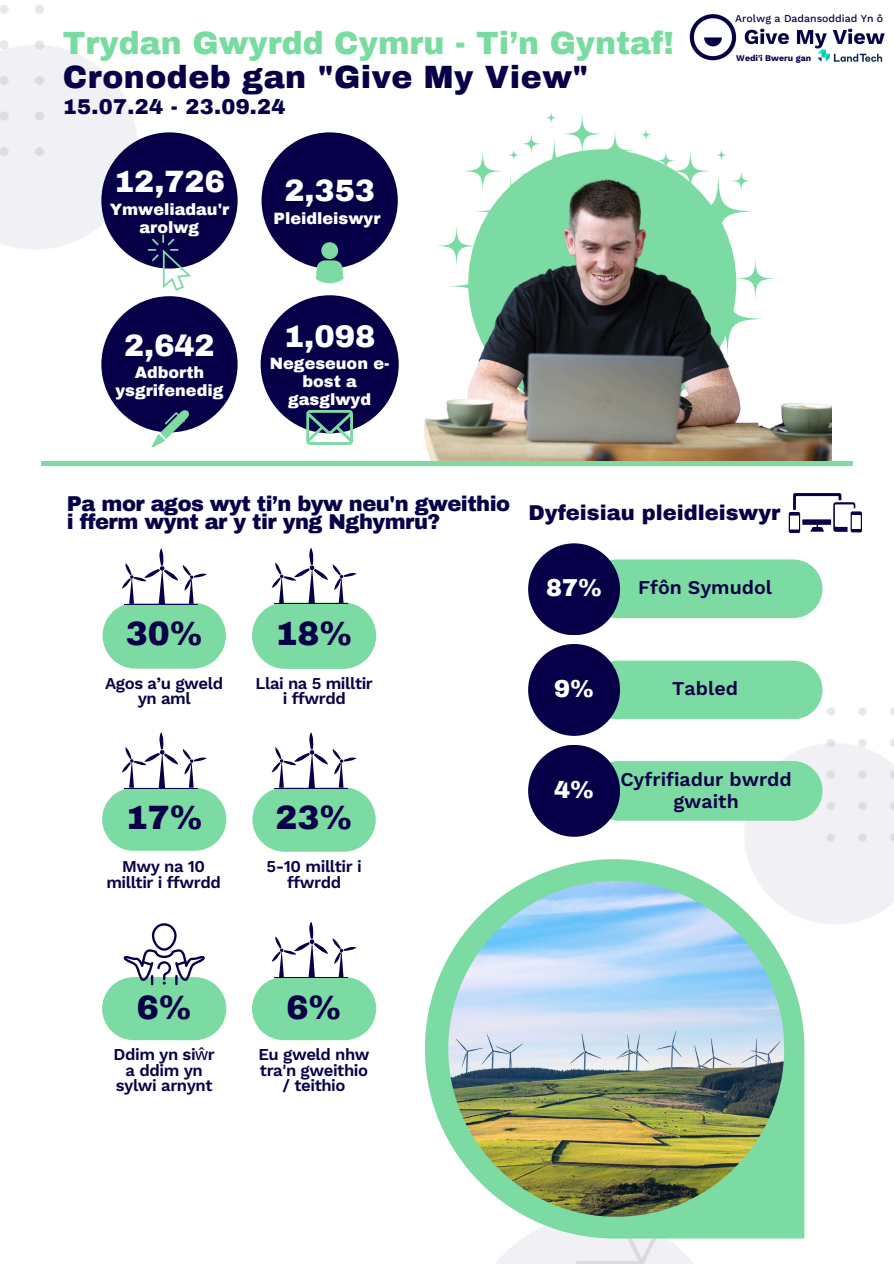
<style>
.page{position:relative;width:894px;height:1264px;background:#fff}
.page>*{position:absolute;margin:0;border:0;box-sizing:border-box;transform-origin:0 0}
.t1{font:900 33px "Archivo";color:#070048}
.t2{font:900 31.5px "Archivo";color:#78dca0}
.t3{font:900 31.5px "Archivo";letter-spacing:.015em;color:#070048}
.t4{font:900 30.6px "Archivo";color:#fff}
.t5{font:900 30.15px "Archivo";color:#fff}
.t6{font:900 24px "Archivo";color:#fff}
.t7{font:900 21px/18px "Archivo";letter-spacing:-.025em;color:#070048}
.t8{font:900 21px "Archivo";color:#070048}
.t9{font:900 21px "Archivo";letter-spacing:.015em;color:#070048}
.t10{font:600 19.5px/22.5px "Work Sans";color:#070048;text-align:center}
.t11{font:600 16.65px/15.8px "Work Sans";letter-spacing:-.025em;color:#070048;text-align:center}
.t12{font:900 16.05px/18px "Archivo";color:#fff;text-align:center}
.t13{font:500 10.5px "Work Sans";color:#070048}
.t14{font:700 8.7px "Work Sans";color:#070048}
.s1{font-family:"Noto Sans";font-weight:400}
</style>
<div class="page">
<img style="left:0;top:5px;width:161px;height:296px">
<img style="left:127px;top:690px;width:766px;height:573px">
<div style="left:101px;top:296px;width:136px;height:136px;background:#070048;border-radius:50%"></div>
<svg style="left:152px;top:410px;width:37px;height:37px"></svg>
<div style="left:261px;top:132px;width:136px;height:136px;background:#070048;border-radius:50%"></div>
<svg style="left:315px;top:242px;width:28px;height:41px"></svg>
<div style="left:260px;top:295px;width:138px;height:138px;background:#070048;border-radius:50%"></div>
<svg style="left:306px;top:410px;width:47px;height:35px"></svg>
<div style="left:252px;top:787px;width:123px;height:64px;background:#7cdba2;border-radius:32px"></div>
<div style="left:252px;top:602px;width:124px;height:67px;background:#7cdba2;border-radius:33px"></div>
<div style="left:587px;top:559px;width:235px;height:59px;background:#7cdba2;border-radius:29px"></div>
<div style="left:528px;top:543px;width:92px;height:92px;background:#070048;border-radius:50%"></div>
<div style="left:587px;top:660px;width:235px;height:59px;background:#7cdba2;border-radius:29px"></div>
<div style="left:528px;top:644px;width:92px;height:92px;background:#070048;border-radius:50%"></div>
<div style="left:589px;top:761px;width:233px;height:59px;background:#7cdba2;border-radius:30px"></div>
<div style="left:528px;top:745px;width:92px;height:91px;background:#070048;border-radius:50%"></div>
<div style="left:101px;top:132px;width:136px;height:136px;background:#070048;border-radius:50%"></div>
<svg style="left:148px;top:234px;width:42px;height:57px"></svg>
<svg style="left:102px;top:548px;width:124px;height:120px"></svg>
<hr style="left:124px;top:603px;width:74px;height:1px;background:#070048">
<svg style="left:272px;top:732px;width:84px;height:56px"></svg>
<hr style="left:274px;top:787px;width:73px;height:1px;background:#070048">
<svg style="left:272px;top:547px;width:84px;height:56px"></svg>
<hr style="left:274px;top:603px;width:73px;height:1px;background:#070048">
<svg style="left:102px;top:732px;width:124px;height:118px"></svg>
<hr style="left:124px;top:787px;width:74px;height:1px;background:#070048">
<svg style="left:252px;top:921px;width:124px;height:119px"></svg>
<hr style="left:274px;top:977px;width:73px;height:1px;background:#070048">
<svg style="left:102px;top:923px;width:124px;height:117px"></svg>
<svg style="left:788px;top:493px;width:73px;height:40px"></svg>
<img style="left:358px;top:148px;width:473px;height:313px">
<hr style="left:41px;top:461px;width:811px;height:4px;background:#7cdba2">
<img style="left:689px;top:14px;width:196px;height:48px">
<svg style="left:436px;top:113px;width:339px;height:243px"></svg>
<div style="left:481px;top:223px;width:13px;height:14px;background:#7cdba2;border-radius:7px"></div>
<svg style="left:425px;top:859px;width:379px;height:379px;fill:#7cdba2"></svg>
<img style="left:448px;top:881px;width:336px;height:335px;border-radius:50%">
<div style="left:757px;top:51px;width:60px;height:14px;background:#fff"></div>
<p class="t2" style="left:63px;top:26px;width:612px">Trydan Gwyrdd Cymru - Ti’n Gyntaf!</p>
<p class="t3" style="left:63px;top:60px;width:527px">Cronodeb gan "Give My View"</p>
<p class="t9" style="left:63px;top:95px;width:224px">15.07.24 - 23.09.24</p>
<h1 class="t5" style="left:114px;top:166px;width:112px">12,726</h1>
<h1 class="t12" style="left:110px;top:200px;width:121px">Ymweliadau'r arolwg</h1>
<h6 class="t5" style="left:124px;top:329px;width:92px">2,642</h6>
<h6 class="t12" style="left:115px;top:364px;width:109px">Adborth ysgrifenedig</h6>
<p class="t5" style="left:284px;top:175px;width:92px">2,353</p>
<p class="t12" style="left:273px;top:209px;width:108px">Pleidleiswyr</p>
<p class="t4" style="left:284px;top:320px;width:93px">1,098</p>
<p class="t12" style="left:270px;top:355px;width:121px">Negeseuon e&shy;bost a gasglwyd</p>
<h2 class="t13" style="left:735px;top:12px;width:149px">Arolwg a Dadansoddiad Yn ô</h2>
<h3 class="t14" style="left:736px;top:53px;width:76px">Wedi'i Bweru gan</h3>
<h3 class="t7" style="left:67px;top:495px;width:444px">Pa mor agos wyt ti’n byw neu'n gweithio i fferm wynt ar y tir yng Nghymru?</h3>
<p class="t1" style="left:126px;top:616px;width:79px">30%</p>
<h4 class="t11" style="left:105px;top:675px;width:119px">Agos a’u gweld yn aml</h4>
<h1 class="t1" style="left:275px;top:616px;width:79px">18%</h1>
<p class="t11" style="left:255px;top:675px;width:119px">Llai na 5 milltir i ffwrdd</p>
<h1 class="t8" style="left:528px;top:501px;width:253px">Dyfeisiau pleidleiswyr</h1>
<h6 class="t6" style="left:546px;top:575px;width:58px">87%</h6>
<p class="t10" style="left:638px;top:576px;width:135px">Ffôn Symudol</p>
<p class="t6" style="left:554px;top:675px;width:42px">9%</p>
<h6 class="t10" style="left:672px;top:677px;width:67px">Tabled</h6>
<p class="t1" style="left:126px;top:800px;width:79px">17%</p>
<p class="t1" style="left:275px;top:800px;width:79px">23%</p>
<h4 class="t11" style="left:106px;top:858px;width:116px">Mwy na 10 milltir i ffwrdd</h4>
<p class="t11" style="left:266px;top:858px;width:97px">5-10 milltir i ffwrdd</p>
<p class="t6" style="left:554px;top:776px;width:42px">4%</p>
<p class="t10" style="left:620px;top:767px;width:173px">Cyfrifiadur bwrdd gwaith</p>
<h1 class="t1" style="left:137px;top:989px;width:57px">6%</h1>
<h2 class="t11" style="left:113px;top:1046px;width:103px">Ddim yn si<span class="s1">ŵ</span>r a ddim yn sylwi arnynt</h2>
<p class="t1" style="left:286px;top:989px;width:57px">6%</p>
<p class="t11" style="left:258px;top:1046px;width:113px">Eu gweld nhw tra'n gweithio / teithio</p>
</div>
